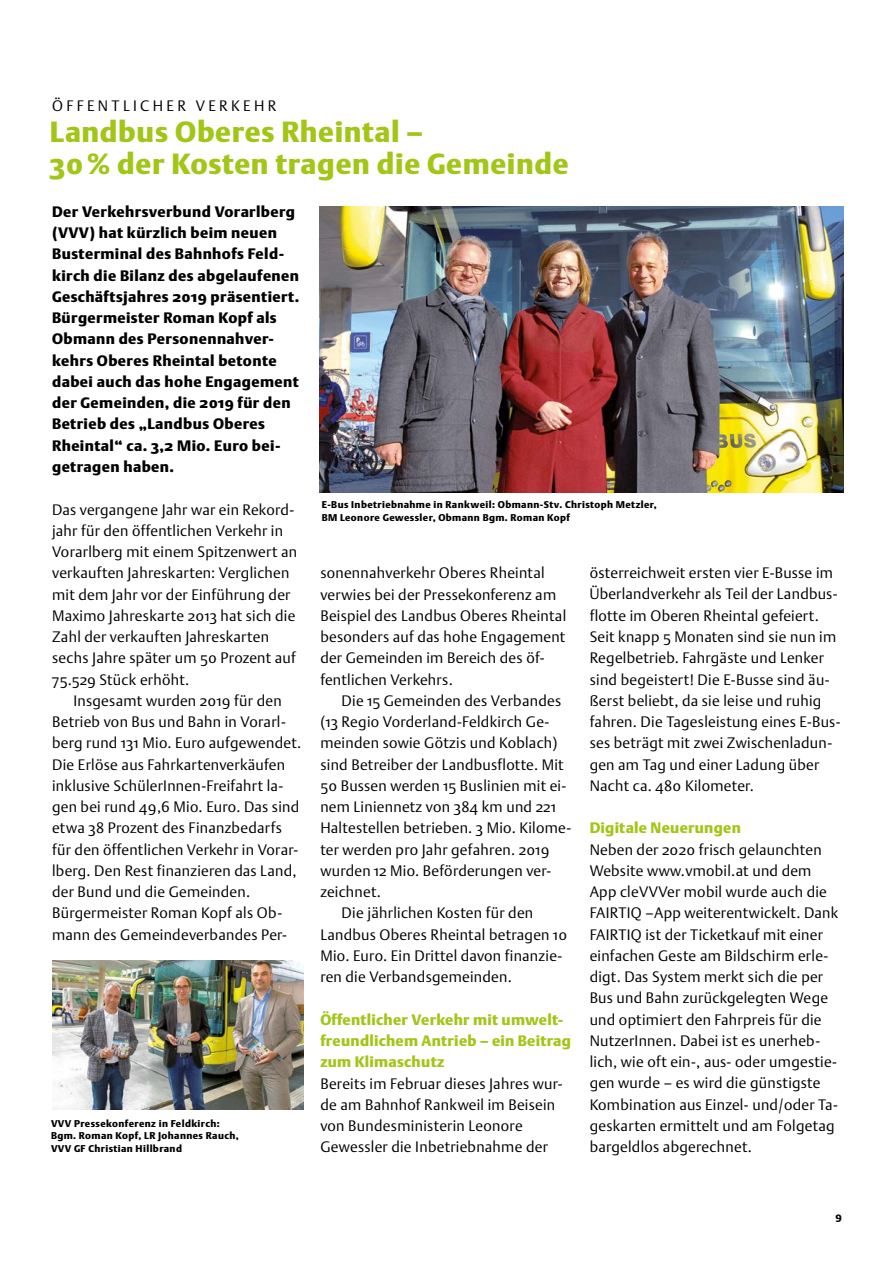
<style>
.page{position:relative;width:893px;height:1263px;background:#fff}
.page>*{position:absolute;margin:0;border:0;box-sizing:border-box;transform-origin:0 0}
.t1{font:900 28.8px/32px "DTL Argo ST";letter-spacing:.025em;color:#a2c617}
.t2{font:300 15px/21.3px "DTL Argo ST";letter-spacing:.02em;color:#000}
.t3{font:900 15px/21.3px "DTL Argo ST";letter-spacing:.025em;color:#000}
.t4{font:900 15px/21.3px "DTL Argo ST";letter-spacing:.015em;color:#a2c617}
.t5{font:300 15px "DTL Argo ST";letter-spacing:.225em;color:#000}
.t6{font:900 10.5px "DTL Argo ST";color:#000}
.t7{font:900 9.75px/12.8px "DTL Argo ST";letter-spacing:.04em;color:#000}
</style>
<div class="page">
<img style="left:52px;top:961px;width:252px;height:149px">
<img style="left:320px;top:206px;width:523px;height:287px">
<p class="t5" style="left:52px;top:96px;width:226px">ÖFFENTLICHER VERKEHR</p>
<h1 class="t1" style="left:50px;top:116px;width:520px">Landbus Oberes Rheintal –<br>30 % der Kosten tragen die Gemeinde</h1>
<p class="t3" style="left:52px;top:201px;width:249px">Der Verkehrsverbund Vorarlberg (VVV) hat kürzlich beim neuen<br>Busterminal des Bahnhofs Feld&shy;kirch die Bilanz des abgelaufenen<br>Geschäftsjahres 2019 präsentiert.<br>Bürgermeister Roman Kopf als<br>Obmann des Personennahver&shy;kehrs Oberes Rheintal betonte dabei auch das hohe Engagement der Gemeinden, die 2019 für den<br>Betrieb des „Landbus Oberes<br>Rheintal“ ca. 3,2 Mio. Euro bei&shy;getragen haben.</p>
<p class="t2" style="left:52px;top:498px;width:247px">Das vergangene Jahr war ein Rekord&shy;jahr für den öffentlichen Verkehr in Vorarlberg mit einem Spitzenwert an verkauften Jahreskarten: Verglichen mit dem Jahr vor der Einführung der Maximo Jahreskarte 2013 hat sich die Zahl der verkauften Jahreskarten sechs Jahre später um 50 Prozent auf 75.529 Stück erhöht.</p>
<p class="t2" style="left:52px;top:690px;width:251px;text-indent:21px">Insgesamt wurden 2019 für den Betrieb von Bus und Bahn in Vorarl&shy;berg rund 131 Mio. Euro aufgewendet.<br>Die Erlöse aus Fahrkartenverkäufen inklusive SchülerInnen-Freifahrt la&shy;gen bei rund 49,6 Mio. Euro. Das sind etwa 38 Prozent des Finanzbedarfs für den öffentlichen Verkehr in Vorar&shy;lberg. Den Rest finanzieren das Land, der Bund und die Gemeinden.<br>Bürgermeister Roman Kopf als Ob&shy;mann des Gemeindeverbandes Per-</p>
<p class="t7" style="left:51px;top:1117px;width:189px">VVV Pressekonferenz in Feldkirch:<br>Bgm. Roman Kopf, LR Johannes Rauch,<br>VVV GF Christian Hillbrand</p>
<p class="t7" style="left:322px;top:498px;width:337px">E-Bus Inbetriebnahme in Rankweil: Obmann-Stv. Christoph Metzler,<br>BM Leonore Gewessler, Obmann Bgm. Roman Kopf</p>
<p class="t2" style="left:320px;top:562px;width:247px">sonennahverkehr Oberes Rheintal verwies bei der Pressekonferenz am<br>Beispiel des Landbus Oberes Rheintal besonders auf das hohe Engagement der Gemeinden im Bereich des öf&shy;fentlichen Verkehrs.</p>
<p class="t2" style="left:342px;top:690px;width:221px">Die 15 Gemeinden des Verbandes</p>
<p class="t2" style="left:320px;top:711px;width:230px">(13 Regio Vorderland-Feldkirch Ge-</p>
<p class="t2" style="left:320px;top:732px;width:239px">meinden sowie Götzis und Koblach)</p>
<p class="t2" style="left:320px;top:753px;width:245px">sind Betreiber der Landbusflotte. Mit</p>
<p class="t2" style="left:320px;top:775px;width:248px">50 Bussen werden 15 Buslinien mit ei-</p>
<p class="t2" style="left:320px;top:796px;width:237px">nem Liniennetz von 384 km und 221</p>
<p class="t2" style="left:320px;top:817px;width:252px">Haltestellen betrieben. 3 Mio. Kilome-</p>
<p class="t2" style="left:320px;top:838px;width:231px">ter werden pro Jahr gefahren. 2019</p>
<p class="t2" style="left:320px;top:860px;width:232px">wurden 12 Mio. Beförderungen ver-</p>
<p class="t2" style="left:320px;top:881px;width:62px">zeichnet.</p>
<p class="t2" style="left:342px;top:902px;width:193px">Die jährlichen Kosten für den</p>
<p class="t2" style="left:320px;top:924px;width:248px">Landbus Oberes Rheintal betragen 10</p>
<p class="t2" style="left:320px;top:945px;width:243px">Mio. Euro. Ein Drittel davon finanzie-</p>
<p class="t2" style="left:320px;top:966px;width:193px">ren die Verbandsgemeinden.</p>
<p class="t4" style="left:320px;top:1009px;width:252px">Öffentlicher Verkehr mit umwelt&shy;freundlichem Antrieb – ein Beitrag zum Klimaschutz</p>
<p class="t2" style="left:320px;top:1072px;width:244px">Bereits im Februar dieses Jahres wur&shy;de am Bahnhof Rankweil im Beisein von Bundesministerin Leonore Gewessler die Inbetriebnahme der</p>
<p class="t2" style="left:590px;top:562px;width:252px">österreichweit ersten vier E-Busse im Überlandverkehr als Teil der Landbus&shy;flotte im Oberen Rheintal gefeiert.<br>Seit knapp 5 Monaten sind sie nun im Regelbetrieb. Fahrgäste und Lenker sind begeistert! Die E-Busse sind äu&shy;ßerst beliebt, da sie leise und ruhig fahren. Die Tagesleistung eines E-Bus&shy;ses beträgt mit zwei Zwischenladun&shy;gen am Tag und einer Ladung über Nacht ca. 480 Kilometer.</p>
<p class="t4" style="left:590px;top:817px;width:153px">Digitale Neuerungen</p>
<p class="t2" style="left:590px;top:838px;width:250px">Neben der 2020 frisch gelaunchten Website www.vmobil.at und dem App cleVVVer mobil wurde auch die FAIRTIQ –App weiterentwickelt. Dank FAIRTIQ ist der Ticketkauf mit einer einfachen Geste am Bildschirm erle&shy;digt. Das System merkt sich die per Bus und Bahn zurückgelegten Wege und optimiert den Fahrpreis für die NutzerInnen. Dabei ist es unerheb&shy;lich, wie oft ein-, aus- oder umgestie&shy;gen wurde – es wird die günstigste Kombination aus Einzel- und/oder Ta&shy;geskarten ermittelt und am Folgetag bargeldlos abgerechnet.</p>
<p class="t6" style="left:835px;top:1210px;width:8px">9</p>
</div>
